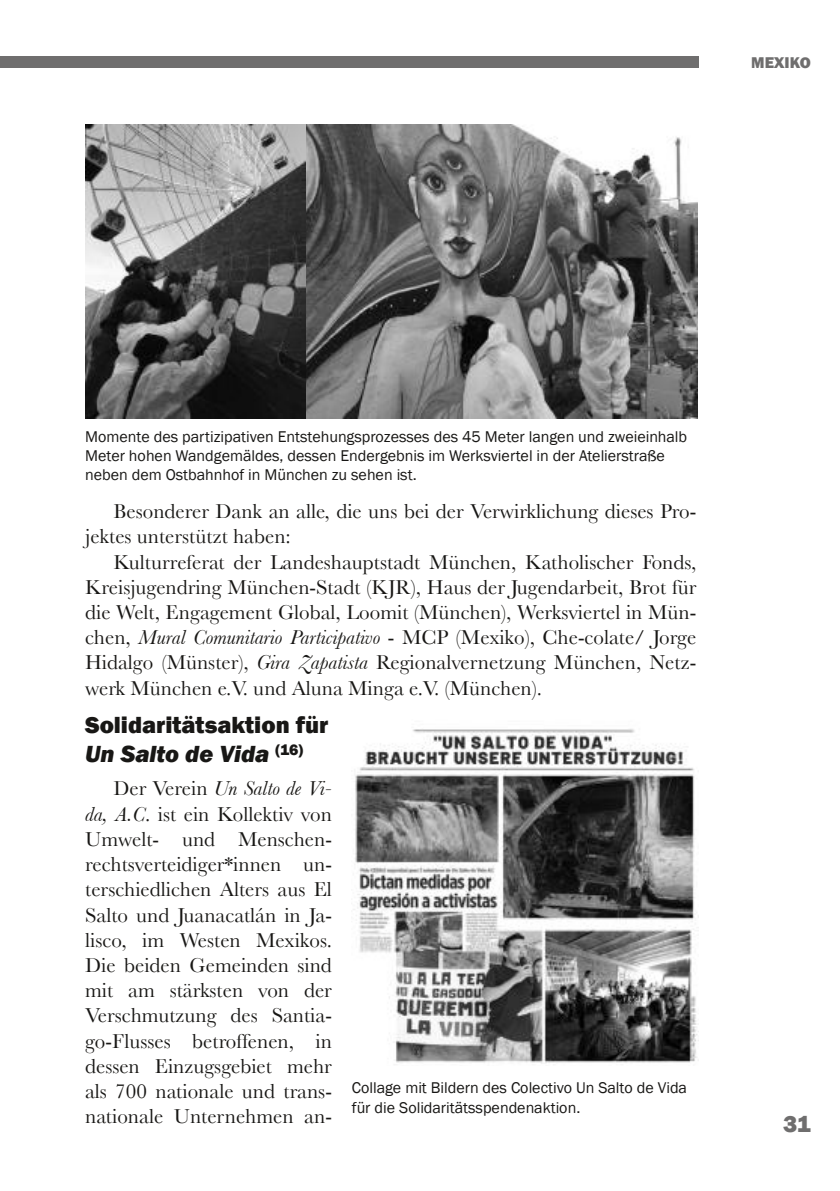
<style>
.page{position:relative;width:840px;height:1191px;background:#fff}
.page>*{position:absolute;margin:0;border:0;box-sizing:border-box;transform-origin:0 0}
.t1{font:800 24px/28.8px "Franklin Gothic";color:#181715}
.t2{font:800 24px "Franklin Gothic";color:#6f6e6e}
.t3{font:21px/25.2px "Baskerville";color:#181715;text-align:justify}
.t4{font:16px/19.2px "Franklin Gothic";color:#181715}
.t5{font:800 16px "Franklin Gothic";letter-spacing:.005em;color:#6f6e6e}
.s1{font-style:italic}
</style>
<div class="page">
<div style="left:0;top:57px;width:697px;height:11px;background:#6f6e6e"></div>
<img style="left:353px;top:729px;width:344px;height:335px">
<img style="left:85px;top:124px;width:612px;height:294px">
<p class="t5" style="left:750px;top:53px;width:61px">MEXIKO</p>
<p class="t4" style="left:85px;top:427px;width:603px">Momente des partizipativen Entstehungsprozesses des 45 Meter langen und zweieinhalb<br>Meter hohen Wandgemäldes, dessen Endergebnis im Werksviertel in der Atelierstraße neben dem Ostbahnhof in München zu sehen ist.</p>
<p class="t3" style="left:85px;top:499px;width:612px;text-indent:28px">Besonderer Dank an alle, die uns bei der Verwirklichung dieses Pro&shy;jektes unterstützt haben:</p>
<p class="t3" style="left:85px;top:549px;width:612px;text-indent:28px">Kulturreferat der Landeshauptstadt München, Katholischer Fonds, Kreisjugendring München-Stadt (KJR), Haus der Jugendarbeit, Brot für die Welt, Engagement Global, Loomit (München), Werksviertel in Mün&shy;chen, <span class="s1">Mural Comunitario Participativo</span> - MCP (Mexiko), Che-colate/ Jorge Hidalgo (Münster), <span class="s1">Gira Zapatista</span> Regionalvernetzung München, Netz&shy;werk München e.V. und Aluna Minga e.V. (München).</p>
<p class="t1" style="left:85px;top:710px;width:244px">Solidaritätsaktion für<br><span class="s1">Un Salto de Vida</span> <sup>(16)</sup></p>
<p class="t3" style="left:85px;top:776px;width:248px;text-indent:28px">Der Verein <span class="s1">Un Salto de Vi&shy;da, A.C</span>. ist ein Kollektiv von Umwelt- und Menschen&shy;rechtsverteidiger*innen un&shy;terschiedlichen Alters aus El Salto und Juanacatlán in Ja&shy;lisco, im Westen Mexikos.<br>Die beiden Gemeinden sind mit am stärksten von der Verschmutzung des Santia&shy;go-Flusses betroffenen, in dessen Einzugsgebiet mehr als 700 nationale und trans&shy;nationale Unternehmen an-</p>
<p class="t4" style="left:352px;top:1078px;width:336px">Collage mit Bildern des Colectivo Un Salto de Vida für die Solidaritätsspendenaktion.</p>
<p class="t2" style="left:782px;top:1110px;width:29px">31</p>
</div>
